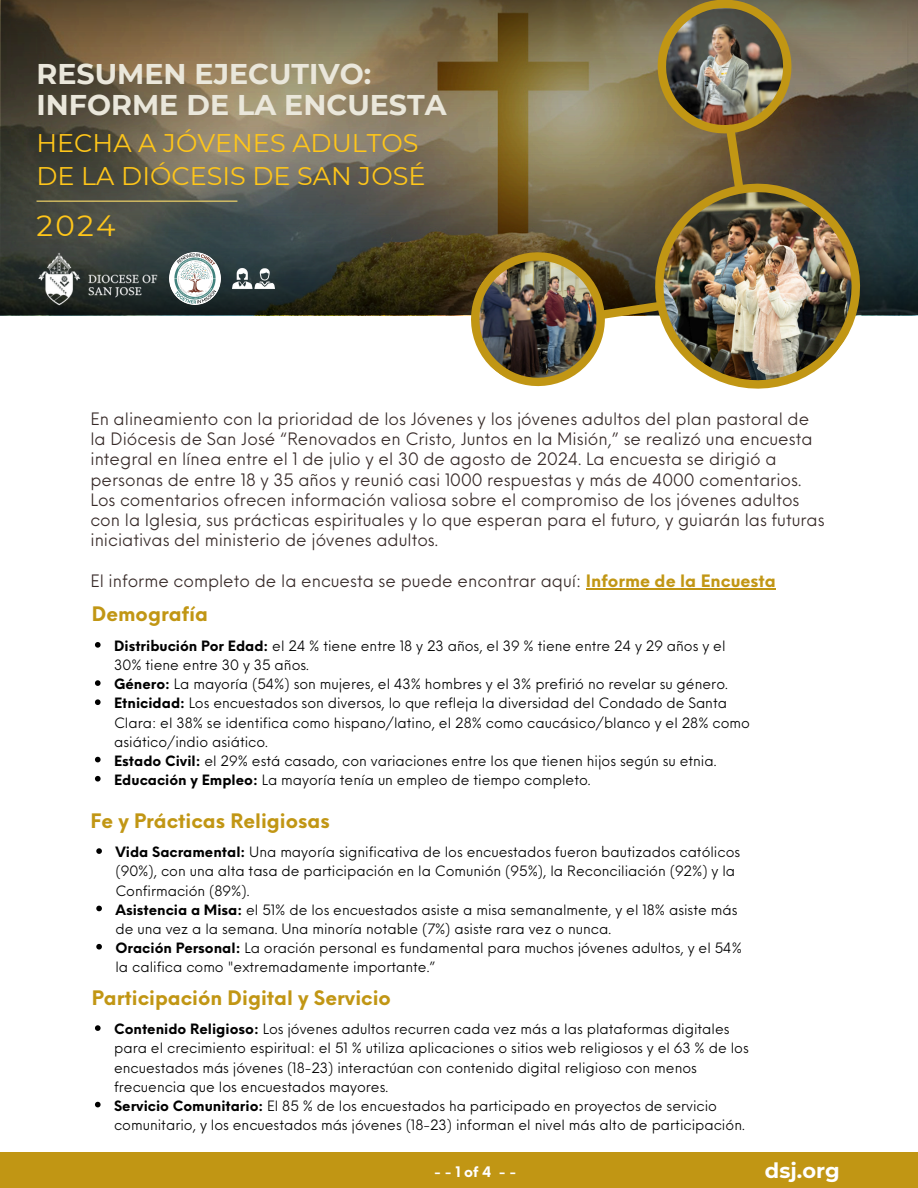
<style>
.page{position:relative;width:918px;height:1188px;background:#fff}
.page>*{position:absolute;margin:0;border:0;box-sizing:border-box;transform-origin:0 0}
.t1{font:29.4px "Montserrat";color:#ffc61a}
.t2{font:700 28.5px/30.3px "Montserrat";color:#eae7db}
.t3{font:25.5px/32.7px "Montserrat";color:#ffc61a}
.t4{font:700 20.85px "Montserrat";color:#fff}
.t5{font:700 19.5px "Neue Einstellung";color:#c19614}
.t6{font:16.65px/20.2px "Neue Einstellung";color:#372a28}
.t7{font:700 14.1px "Neue Einstellung";color:#fff}
.t8{font:13.95px/19.2px "Neue Einstellung";color:#000}
.s1{font-weight:700;color:#c19614}
.s2{font-weight:700}
</style>
<div class="page">
<div style="left:0;top:1152px;width:918px;height:36px;background:#c19614"></div>
<img style="left:1px;top:0;width:917px;height:312px">
<hr style="left:37px;top:201px;width:200px;height:1px;background:#fbdc6a">
<hr style="left:586px;top:588px;width:190px;height:1px;background:#c19614">
<svg style="left:95px;top:642px;width:6px;height:6px"></svg>
<svg style="left:95px;top:680px;width:6px;height:6px"></svg>
<svg style="left:95px;top:699px;width:6px;height:6px"></svg>
<svg style="left:95px;top:757px;width:6px;height:5px"></svg>
<svg style="left:95px;top:776px;width:6px;height:6px"></svg>
<svg style="left:96px;top:848px;width:6px;height:6px"></svg>
<svg style="left:96px;top:906px;width:6px;height:5px"></svg>
<svg style="left:96px;top:944px;width:6px;height:6px"></svg>
<svg style="left:462px;top:0;width:412px;height:389px"></svg>
<img style="left:472px;top:253px;width:132px;height:132px">
<img style="left:658px;top:7px;width:131px;height:119px">
<img style="left:651px;top:192px;width:213px;height:189px">
<img style="left:37px;top:250px;width:136px;height:57px">
<img style="left:169px;top:253px;width:52px;height:51px">
<img style="left:233px;top:258px;width:41px;height:41px">
<svg style="left:95px;top:1025px;width:6px;height:6px"></svg>
<svg style="left:95px;top:1102px;width:6px;height:5px"></svg>
<p class="t2" style="left:37px;top:59px;width:412px">RESUMEN EJECUTIVO:<br>INFORME DE LA ENCUESTA</p>
<p class="t3" style="left:37px;top:127px;width:391px">HECHA A JÓVENES ADULTOS<br>DE LA DIÓCESIS DE SAN JOSÉ</p>
<p class="t1" style="left:37px;top:208px;width:81px">2024</p>
<p class="t6" style="left:90px;top:407px;width:736px">En alineamiento con la prioridad de los Jóvenes y los jóvenes adultos del plan pastoral de la Diócesis de San José “Renovados en Cristo, Juntos en la Misión,” se realizó una encuesta integral en línea entre el 1 de julio y el 30 de agosto de 2024. La encuesta se dirigió a personas de entre 18 y 35 años y reunió casi 1000 respuestas y más de 4000 comentarios.<br>Los comentarios ofrecen información valiosa sobre el compromiso de los jóvenes adultos con la Iglesia, sus prácticas espirituales y lo que esperan para el futuro, y guiarán las futuras iniciativas del ministerio de jóvenes adultos.</p>
<p class="t6" style="left:90px;top:569px;width:687px">El informe completo de la encuesta se puede encontrar aquí: <span class="s1">Informe de la Encuesta</span></p>
<h5 class="t5" style="left:92px;top:597px;width:118px">Demografía</h5>
<h1 class="t8" style="left:114px;top:635px;width:613px"><span class="s2">Distribución Por Edad:</span> el 24 % tiene entre 18 y 23 años, el 39 % tiene entre 24 y 29 años y el<br>30% tiene entre 30 y 35 años.</h1>
<h3 class="t8" style="left:114px;top:673px;width:615px"><span class="s2">Género:</span> La mayoría (54%) son mujeres, el 43% hombres y el 3% prefirió no revelar su género.</h3>
<h2 class="t8" style="left:114px;top:692px;width:637px"><span class="s2">Etnicidad:</span> Los encuestados son diversos, lo que refleja la diversidad del Condado de Santa<br>Clara: el 38% se identifica como hispano/latino, el 28% como caucásico/blanco y el 28% como asiático/indio asiático.</h2>
<p class="t8" style="left:114px;top:750px;width:604px"><span class="s2">Estado Civil:</span> el 29% está casado, con variaciones entre los que tienen hijos según su etnia.</p>
<p class="t8" style="left:114px;top:769px;width:478px"><span class="s2">Educación y Empleo:</span> La mayoría tenía un empleo de tiempo completo.</p>
<h4 class="t5" style="left:90px;top:803px;width:241px">Fe y Prácticas Religiosas</h4>
<p class="t8" style="left:115px;top:841px;width:626px"><span class="s2">Vida Sacramental:</span> Una mayoría significativa de los encuestados fueron bautizados católicos (90%), con una alta tasa de participación en la Comunión (95%), la Reconciliación (92%) y la<br>Confirmación (89%).</p>
<p class="t8" style="left:115px;top:899px;width:623px"><span class="s2">Asistencia a Misa:</span> el 51% de los encuestados asiste a misa semanalmente, y el 18% asiste más de una vez a la semana. Una minoría notable (7%) asiste rara vez o nunca.</p>
<h5 class="t8" style="left:115px;top:937px;width:628px"><span class="s2">Oración Personal:</span> La oración personal es fundamental para muchos jóvenes adultos, y el 54% la califica como "extremadamente importante.”</h5>
<p class="t5" style="left:92px;top:980px;width:301px">Participación Digital y Servicio</p>
<h4 class="t8" style="left:114px;top:1018px;width:636px"><span class="s2">Contenido Religioso:</span> Los jóvenes adultos recurren cada vez más a las plataformas digitales para el crecimiento espiritual: el 51 % utiliza aplicaciones o sitios web religiosos y el 63 % de los encuestados más jóvenes (18-23) interactúan con contenido digital religioso con menos frecuencia que los encuestados mayores.</h4>
<p class="t8" style="left:114px;top:1095px;width:632px"><span class="s2">Servicio Comunitario:</span> El 85 % de los encuestados ha participado en proyectos de servicio comunitario, y los encuestados más jóvenes (18-23) informan el nivel más alto de participación.</p>
<p class="t7" style="left:434px;top:1159px;width:84px">--1of4 --</p>
<p class="t4" style="left:765px;top:1158px;width:76px">dsj.org</p>
</div>
